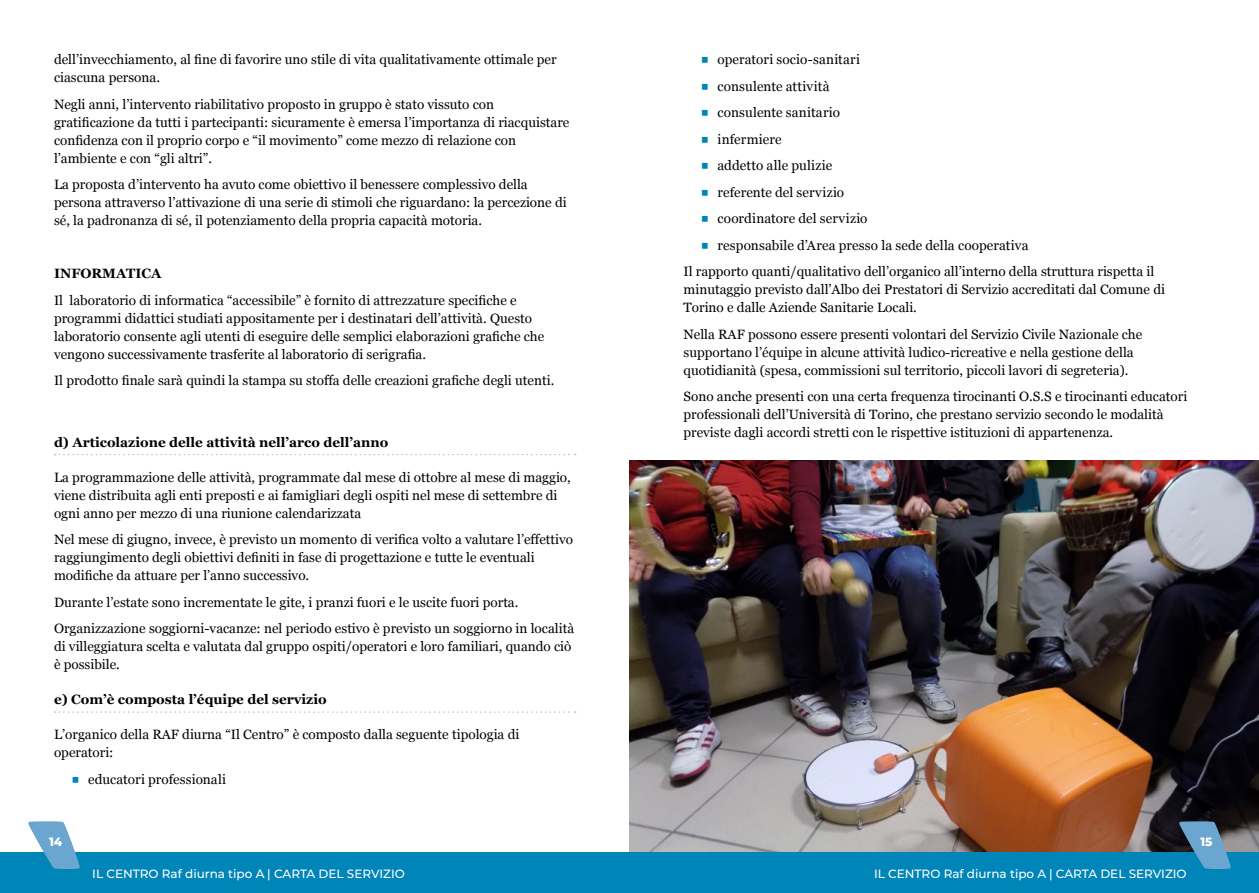
<style>
.page{position:relative;width:1259px;height:893px;background:#fff}
.page>*{position:absolute;margin:0;border:0;box-sizing:border-box;transform-origin:0 0}
.t1{font:13.5px/18px "Georgia";color:#000}
.t2{font:700 13.5px "Georgia";color:#000}
.t3{font:500 12px "Montserrat";color:#fff}
.t4{font:800 12px "Montserrat";color:#fff}
.s1{color:#0085b9}
</style>
<div class="page">
<svg style="left:55px;top:454px;width:521px;height:1px"></svg>
<svg style="left:55px;top:711px;width:521px;height:2px"></svg>
<img style="left:629px;top:460px;width:630px;height:393px">
<div style="left:0;top:853px;width:629px;height:40px;background:#0085b9"></div>
<div style="left:629px;top:853px;width:630px;height:40px;background:#0085b9"></div>
<svg style="left:1178px;top:821px;width:53px;height:48px;background:#4c85a6"></svg>
<svg style="left:28px;top:821px;width:52px;height:48px"></svg>
<p class="t1" style="left:54px;top:50px;width:504px">dell’invecchiamento, al fine di favorire uno stile di vita qualitativamente ottimale per ciascuna persona.</p>
<p class="t1" style="left:54px;top:94px;width:517px">Negli anni, l’intervento riabilitativo proposto in gruppo è stato vissuto con gratificazione da tutti i partecipanti: sicuramente è emersa l’importanza di riacquistare confidenza con il proprio corpo e “il movimento” come mezzo di relazione con l’ambiente e con “gli altri”.</p>
<p class="t1" style="left:54px;top:175px;width:514px">La proposta d’intervento ha avuto come obiettivo il benessere complessivo della persona attraverso l’attivazione di una serie di stimoli che riguardano: la percezione di sé, la padronanza di sé, il potenziamento della propria capacità motoria.</p>
<p class="t2" style="left:54px;top:263px;width:109px">INFORMATICA</p>
<p class="t1" style="left:54px;top:290px;width:492px">Il laboratorio di informatica “accessibile” è fornito di attrezzature specifiche e programmi didattici studiati appositamente per i destinatari dell’attività. Questo laboratorio consente agli utenti di eseguire delle semplici elaborazioni grafiche che vengono successivamente trasferite al laboratorio di serigrafia.</p>
<p class="t1" style="left:54px;top:371px;width:502px">Il prodotto finale sarà quindi la stampa su stoffa delle creazioni grafiche degli utenti.</p>
<p class="t2" style="left:54px;top:432px;width:336px">d) Articolazione delle attività nell’arco dell’anno</p>
<p class="t1" style="left:54px;top:467px;width:518px">La programmazione delle attività, programmate dal mese di ottobre al mese di maggio, viene distribuita agli enti preposti e ai famigliari degli ospiti nel mese di settembre di ogni anno per mezzo di una riunione calendarizzata</p>
<p class="t1" style="left:54px;top:530px;width:520px">Nel mese di giugno, invece, è previsto un momento di verifica volto a valutare l’effettivo raggiungimento degli obiettivi definiti in fase di progettazione e tutte le eventuali modifiche da attuare per l’anno successivo.</p>
<p class="t1" style="left:54px;top:588px;width:521px;line-height:26.5px">Durante l’estate sono incrementate le gite, i pranzi fuori e le uscite fuori porta.<br>Organizzazione soggiorni-vacanze: nel periodo estivo è previsto un soggiorno in località</p>
<p class="t1" style="left:54px;top:637px;width:519px">di villeggiatura scelta e valutata dal gruppo ospiti/operatori e loro familiari, quando ciò è possibile.</p>
<p class="t2" style="left:54px;top:689px;width:274px">e) Com’è composta l’équipe del servizio</p>
<p class="t1" style="left:54px;top:725px;width:467px">L’organico della RAF diurna “Il Centro” è composto dalla seguente tipologia di operatori:</p>
<p class="t1" style="left:71px;top:770px;width:157px"><span class="s1">▪</span> educatori professionali</p>
<p class="t1" style="left:700px;top:50px;width:161px"><span class="s1">▪</span> operatori socio-sanitari</p>
<p class="t1" style="left:700px;top:77px;width:130px"><span class="s1">▪</span> consulente attività</p>
<p class="t1" style="left:700px;top:103px;width:141px"><span class="s1">▪</span> consulente sanitario</p>
<p class="t1" style="left:700px;top:130px;width:82px"><span class="s1">▪</span> infermiere</p>
<p class="t1" style="left:700px;top:156px;width:133px"><span class="s1">▪</span> addetto alle pulizie</p>
<p class="t1" style="left:700px;top:183px;width:145px"><span class="s1">▪</span> referente del servizio</p>
<p class="t1" style="left:700px;top:209px;width:168px"><span class="s1">▪</span> coordinatore del servizio</p>
<p class="t1" style="left:683px;top:231px;width:472px;line-height:26.5px;text-indent:17px"><span class="s1">▪</span> responsabile d’Area presso la sede della cooperativa<br>Il rapporto quanti/qualitativo dell’organico all’interno della struttura rispetta il</p>
<p class="t1" style="left:683px;top:280px;width:483px">minutaggio previsto dall’Albo dei Prestatori di Servizio accreditati dal Comune di<br>Torino e dalle Aziende Sanitarie Locali.</p>
<p class="t1" style="left:683px;top:325px;width:460px">Nella RAF possono essere presenti volontari del Servizio Civile Nazionale che supportano l’équipe in alcune attività ludico-ricreative e nella gestione della quotidianità (spesa, commissioni sul territorio, piccoli lavori di segreteria).</p>
<p class="t1" style="left:683px;top:387px;width:505px">Sono anche presenti con una certa frequenza tirocinanti O.S.S e tirocinanti educatori professionali dell’Università di Torino, che prestano servizio secondo le modalità previste dagli accordi stretti con le rispettive istituzioni di appartenenza.</p>
<p class="t4" style="left:49px;top:833px;width:15px">14</p>
<p class="t4" style="left:1200px;top:833px;width:14px">15</p>
<p class="t3" style="left:92px;top:865px;width:314px">IL CENTRO Raf diurna tipo A | CARTA DEL SERVIZIO</p>
<p class="t3" style="left:874px;top:865px;width:314px">IL CENTRO Raf diurna tipo A | CARTA DEL SERVIZIO</p>
</div>
